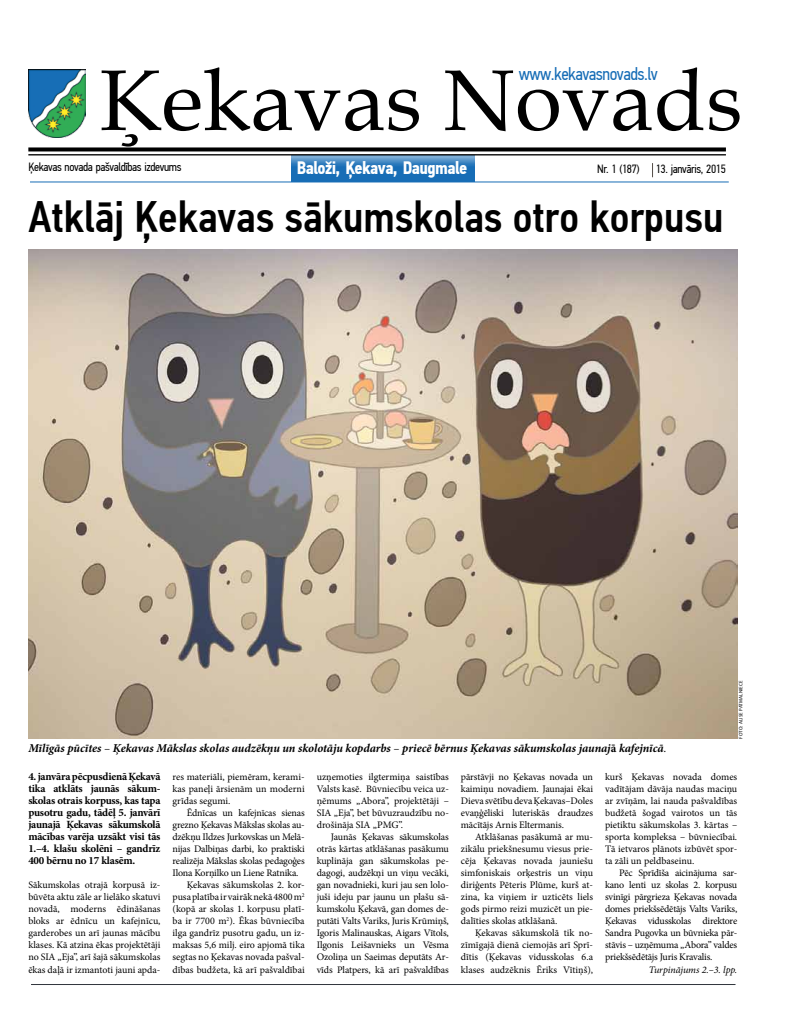
<style>
.page{position:relative;width:794px;height:1021px;background:#fff}
.page>*{position:absolute;margin:0;border:0;box-sizing:border-box;transform-origin:0 0}
.t1{font:86px "Book Antiqua";color:#000}
.t2{font:500 44px "PF Din Text Cond Pro";color:#000}
.t3{font:700 18px "PF Din Text Cond Pro";letter-spacing:-.03em;color:#fff}
.t4{font:18px "PF Din Text Cond Pro";letter-spacing:-.03em;color:#176db6}
.t5{font:italic 700 12px "Minion Pro";letter-spacing:-.005em;color:#000}
.t6{font:12px "PF Din Text Cond Pro";letter-spacing:-.03em;color:#000}
.t7{font:700 11px/12px "Minion Pro";letter-spacing:-.02em;color:#000;text-align:justify}
.t8{font:10px/12px "Minion Pro";letter-spacing:-.01em;color:#000;text-align:justify}
.t9{font:italic 10px "Minion Pro";letter-spacing:-.01em;color:#000}
.t10{font:5px "Myriad Pro";letter-spacing:.02em;color:#000}
.s1{font-weight:400}
.s2{font-style:normal}
</style>
<div class="page">
<div style="left:291px;top:154px;width:183px;height:27px;background:#176db6"></div>
<img style="left:28px;top:70px;width:57px;height:68px">
<div style="left:30px;top:149px;width:708px;height:19px;background:#fff;opacity:.75"></div>
<svg style="left:28px;top:147px;width:698px;height:4px;background:#1e1e1e"></svg>
<hr style="left:28px;top:154px;width:698px;height:1px;background:#000">
<svg style="left:652px;top:163px;width:1px;height:14px"></svg>
<hr style="left:30px;top:181px;width:699px;height:1px;background:#176db6">
<hr style="left:31px;top:984px;width:704px;height:1px;background:#33383f">
<img style="left:28px;top:249px;width:709px;height:489px">
<h1 class="t1" style="left:99px;top:41px;width:645px">Ķekavas Novads</h1>
<h3 class="t4" style="left:519px;top:63px;width:141px">www.kekavasnovads.lv</h3>
<p class="t6" style="left:28px;top:160px;width:155px">Ķekavas novada pašvaldības izdevums</p>
<h3 class="t3" style="left:297px;top:157px;width:172px">Baloži, Ķekava, Daugmale</h3>
<h2 class="t2" style="left:28px;top:190px;width:696px">Atklāj Ķekavas sākumskolas otro korpusu</h2>
<p class="t6" style="left:597px;top:162px;width:44px">Nr. 1 (187)</p>
<p class="t6" style="left:656px;top:161px;width:72px">13. janvāris, 2015</p>
<p class="t10" style="left:737px;top:738px;width:60px;rotate:-90deg">foto: Alise Patmalniece</p>
<p class="t5" style="left:28px;top:739px;width:640px">Mīlīgās pūcītes <span class="s1">–</span> Ķekavas Mākslas skolas audzēkņu un skolotāju kopdarbs <span class="s1">–</span> priecē bērnus Ķekavas sākumskolas jaunaj<span class="s2">ā</span> kafejnīcā<span class="s1">.</span></p>
<p class="t7" style="left:28px;top:770px;width:134px">4. janvāra pēcpusdienā Ķekavā tika atklāts jaunās sākum&shy;skolas otrais korpuss, kas tapa pusotru gadu, tādēļ 5. janvārī jaunajā Ķekavas sākumskolā mācības varēja uzsākt visi tās 1.–4. klašu skolēni – gandrīz 400 bērnu no 17 klasēm.</p>
<p class="t8" style="left:28px;top:879px;width:134px">Sākumskolas otrajā korpusā iz&shy;būvēta aktu zāle ar lielāko skatuvi novadā, moderns ēdināšanas bloks ar ēdnīcu un kafejnīcu, garderobes un arī jaunas mācību klases. Kā atzina ēkas projektētāji no SIA „Eja”, arī šajā sākumskolas ēkas daļā ir izmantoti jauni apda-</p>
<p class="t8" style="left:605px;top:771px;width:134px">kurš Ķekavas novada domes vadītājam dāvāja naudas maciņu ar zvīņām, lai nauda pašvaldības budžetā šogad vairotos un tās pietiktu sākumskolas 3. kārtas – sporta kompleksa – būvniecībai.<br>Tā ietvaros plānots izbūvēt spor&shy;ta zāli un peldbaseinu.</p>
<p class="t8" style="left:605px;top:867px;width:134px;text-indent:14px">Pēc Sprīdīša aicinājuma sar&shy;kano lenti uz skolas 2. korpusu svinīgi pārgrieza Ķekavas novada domes priekšsēdētājs Valts Variks, Ķekavas vidusskolas direktore Sandra Pugovka un būvnieka pār&shy;stāvis – uzņēmuma „Abora” valdes priekšsēdētājs Juris Kravalis.</p>
<p class="t9" style="left:649px;top:962px;width:90px">Turpinājums 2.–3. lpp.</p>
<p class="t8" style="left:461px;top:771px;width:134px">pārstāvji no Ķekavas novada un kaimiņu novadiem. Jaunajai ēkai Dieva svētību deva Ķekavas–Doles evaņģēliski luteriskās draudzes mācītājs Arnis Eltermanis.</p>
<p class="t8" style="left:461px;top:831px;width:134px;text-indent:14px">Atklāšanas pasākumā ar mu&shy;zikālu priekšnesumu viesus prie&shy;cēja Ķekavas novada jauniešu simfoniskais orķestris un viņu diriģents Pēteris Plūme, kurš at&shy;zina, ka viņiem ir uzticēts liels gods pirmo reizi muzicēt un pie&shy;dalīties skolas atklāšanā.</p>
<p class="t8" style="left:461px;top:927px;width:134px;text-indent:14px">Ķekavas sākumskolā tik no&shy;zīmīgajā dienā ciemojās arī Sprī&shy;dītis (Ķekavas vidusskolas 6.a klases audzēknis Ēriks Vītiņš),</p>
<p class="t8" style="left:172px;top:771px;width:134px">res materiāli, piemēram, kerami&shy;kas paneļi ārsienām un moderni grīdas segumi.</p>
<p class="t8" style="left:187px;top:807px;width:119px">Ēdnīcas un kafejnīcas sienas</p>
<p class="t8" style="left:172px;top:819px;width:134px">grezno Ķekavas Mākslas skolas au-</p>
<p class="t8" style="left:172px;top:831px;width:134px">dzēkņu Ildzes Jurkovskas un Melā-</p>
<p class="t8" style="left:172px;top:843px;width:134px">nijas Dalbiņas darbi, ko praktiski</p>
<p class="t8" style="left:172px;top:855px;width:134px">realizēja Mākslas skolas pedagoģes</p>
<p class="t8" style="left:172px;top:867px;width:127px">Ilona Korņilko un Liene Ratnika.</p>
<p class="t8" style="left:187px;top:879px;width:119px">Ķekavas sākumskolas 2. kor-</p>
<p class="t8" style="left:172px;top:891px;width:134px">pusa platība ir vairāk nekā 4800 m<sup>2</sup></p>
<p class="t8" style="left:172px;top:903px;width:134px">(kopā ar skolas 1. korpusu platī-</p>
<p class="t8" style="left:172px;top:915px;width:134px">ba ir 7700 m<sup>2</sup>). Ēkas būvniecība</p>
<p class="t8" style="left:172px;top:927px;width:134px">ilga gandrīz pusotru gadu, un iz-</p>
<p class="t8" style="left:172px;top:939px;width:134px">maksas 5,6 milj. eiro apjomā tika</p>
<p class="t8" style="left:172px;top:951px;width:134px">segtas no Ķekavas novada pašval-</p>
<p class="t8" style="left:172px;top:963px;width:134px">dības budžeta, kā arī pašvaldībai</p>
<p class="t8" style="left:317px;top:771px;width:134px">uzņemoties ilgtermiņa saistības Valsts kasē. Būvniecību veica uz&shy;ņēmums „Abora”, projektētāji – SIA „Eja”, bet būvuzraudzību no&shy;drošināja SIA „PMG”.</p>
<p class="t8" style="left:317px;top:831px;width:134px;text-indent:14px">Jaunās Ķekavas sākumskolas otrās kārtas atklāšanas pasākumu kuplināja gan sākumskolas pe&shy;dagogi, audzēkņi un viņu vecāki, gan novadnieki, kuri jau sen lolo&shy;juši ideju par jaunu un plašu sā&shy;kumskolu Ķekavā, gan domes de&shy;putāti Valts Variks, Juris Krūmiņš, Igoris Malinauskas, Aigars Vītols, Ilgonis Leišavnieks un Vēsma Ozoliņa un Saeimas deputāts Ar&shy;vīds Platpers, kā arī pašvaldības</p>
</div>
